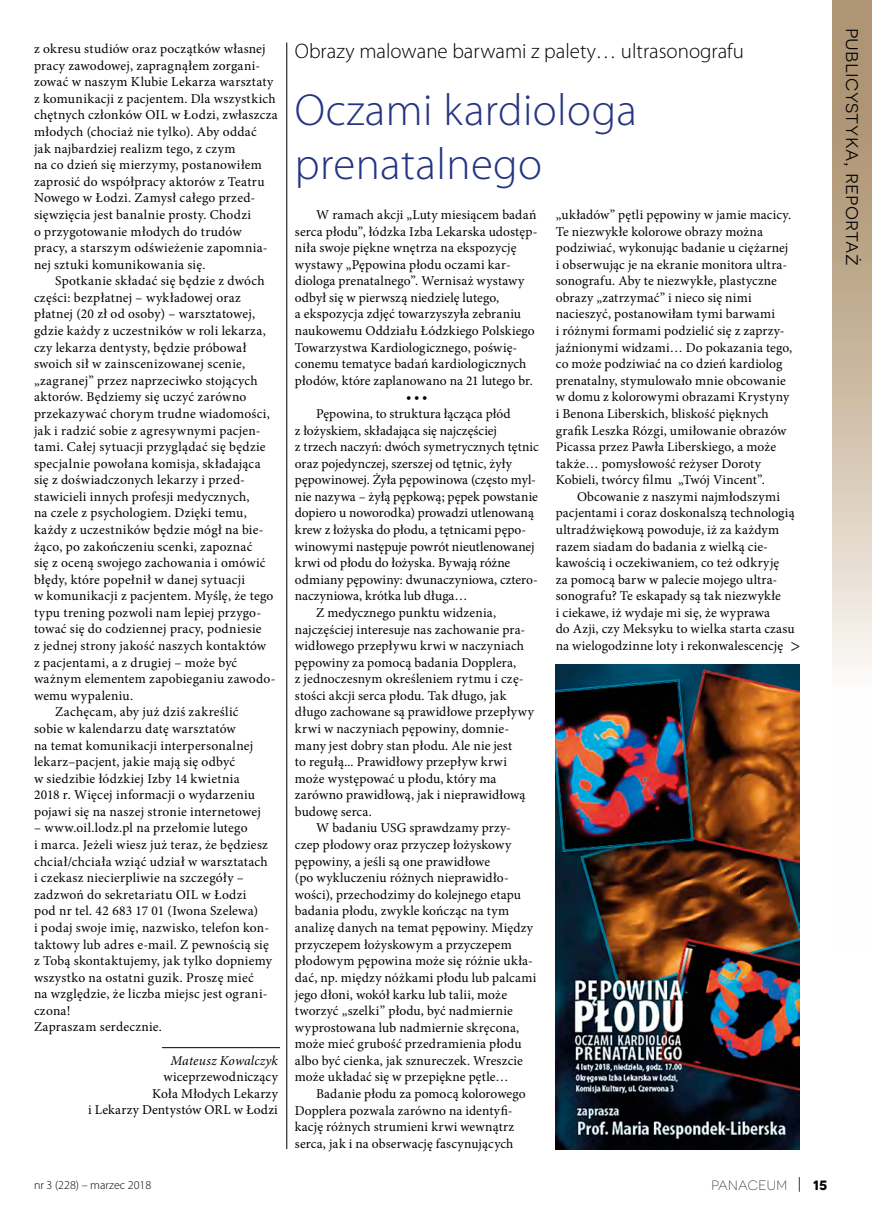
<style>
.page{position:relative;width:872px;height:1212px;background:#fff}
.page>*{position:absolute;margin:0;border:0;box-sizing:border-box;transform-origin:0 0}
.P_Tytuł_średni_30{font:300 45px/54px "Myriad Pro";letter-spacing:.01em;color:#263582}
.P_Nadtytuł{font:300 21px "Myriad Pro";color:#000}
.t1{font:21px "Novecentosanswide";letter-spacing:.015em;color:#000}
.t2{font:18px "Minion Pro";color:#000}
.P_Tekst{font:13.5px/16.6px "Minion Pro";letter-spacing:.015em;color:#000}
.P_Podpis_autora{font:italic 13.5px "Minion Pro";letter-spacing:.005em;color:#000}
.t3{font:300 13.5px "Novecentosanswide";letter-spacing:.025em;color:#2c2d2e}
.P_Kropki{font:700 13.5px "Minion Pro";color:#000}
.t4{font:700 13.5px "Novecentosanswide";color:#000}
.t5{font:300 12px "Myriad Pro";color:#000}
</style>
<div class="page">
<hr style="left:162px;top:1047px;width:118px;height:1px;background:#000">
<img style="left:556px;top:664px;width:243px;height:485px">
<hr style="left:286px;top:43px;width:1px;height:1106px;background:#000">
<svg style="left:799px;top:1177px;width:1px;height:15px"></svg>
<svg style="left:832px;top:0;width:40px;height:669px;background:#c9b8a0"></svg>
<p class="P_Tekst" style="left:34px;top:41px;width:245px">z okresu studiów oraz początków własnej pracy zawodowej, zapragnąłem zorgani&shy;zować w naszym Klubie Lekarza warsztaty z komunikacji z pacjentem. Dla wszystkich chętnych członków OIL w Łodzi, zwłaszcza młodych (chociaż nie tylko). Aby oddać<br>jak najbardziej realizm tego, z czym<br>na co dzień się mierzymy, postanowiłem zaprosić do współpracy aktorów z Teatru Nowego w Łodzi. Zamysł całego przed&shy;sięwzięcia jest banalnie prosty. Chodzi<br>o przygotowanie młodych do trudów pracy, a starszym odświeżenie zapomnia&shy;nej sztuki komunikowania się.</p>
<p class="P_Tekst" style="left:34px;top:273px;width:243px;text-indent:21px">Spotkanie składać się będzie z dwóch części: bezpłatnej – wykładowej oraz płatnej (20 zł od osoby) – warsztatowej, gdzie każdy z uczestników w roli lekarza, czy lekarza dentysty, będzie próbował swoich sił w zainscenizowanej scenie, „zagranej” przez naprzeciwko stojących aktorów. Będziemy się uczyć zarówno przekazywać chorym trudne wiadomości, jak i radzić sobie z agresywnymi pacjen&shy;tami. Całej sytuacji przyglądać się będzie specjalnie powołana komisja, składająca się z doświadczonych lekarzy i przed&shy;stawicieli innych profesji medycznych,<br>na czele z psychologiem. Dzięki temu, każdy z uczestników będzie mógł na bie&shy;żąco, po zakończeniu scenki, zapoznać<br>się z oceną swojego zachowania i omówić błędy, które popełnił w danej sytuacji<br>w komunikacji z pacjentem. Myślę, że tego typu trening pozwoli nam lepiej przygo&shy;tować się do codziennej pracy, podniesie<br>z jednej strony jakość naszych kontaktów<br>z pacjentami, a z drugiej – może być ważnym elementem zapobieganiu zawodo&shy;wemu wypaleniu.</p>
<p class="P_Tekst" style="left:34px;top:704px;width:228px;text-indent:21px">Zachęcam, aby już dziś zakreślić sobie w kalendarzu datę warsztatów<br>na temat komunikacji interpersonalnej lekarz–pacjent, jakie mają się odbyć<br>w siedzibie łódzkiej Izby 14 kwietnia 2018 r. Więcej informacji o wydarzeniu pojawi się na naszej stronie internetowej</p>
<p class="P_Tekst" style="left:34px;top:820px;width:239px">– www.oil.lodz.pl na przełomie lutego<br>i marca. Jeżeli wiesz już teraz, że będziesz chciał/chciała wziąć udział w warsztatach i czekasz niecierpliwie na szczegóły – zadzwoń do sekretariatu OIL w Łodzi<br>pod nr tel. 42 683 17 01 (Iwona Szelewa)<br>i podaj swoje imię, nazwisko, telefon kon&shy;taktowy lub adres e-mail. Z pewnością się z Tobą skontaktujemy, jak tylko dopniemy wszystko na ostatni guzik. Proszę mieć<br>na względzie, że liczba miejsc jest ograni&shy;czona!<br>Zapraszam serdecznie.</p>
<p class="P_Podpis_autora" style="left:170px;top:1051px;width:109px">Mateusz Kowalczyk</p>
<p class="P_Tekst" style="left:163px;top:1068px;width:116px">wiceprzewodniczący</p>
<p class="P_Tekst" style="left:88px;top:1085px;width:191px;text-align:right">Koła Młodych Lekarzy<br>i Lekarzy Dentystów ORL w Łodzi</p>
<p class="P_Nadtytuł" style="left:295px;top:39px;width:450px">Obrazy malowane barwami z palety… ultrasonografu</p>
<p class="P_Tytuł_średni_30" style="left:295px;top:83px;width:344px">Oczami kardiologa prenatalnego</p>
<p class="P_Tekst" style="left:295px;top:206px;width:244px;text-indent:21px">W ramach akcji „Luty miesiącem badań serca płodu”, łódzka Izba Lekarska udostęp&shy;niła swoje piękne wnętrza na ekspozycję wystawy „Pępowina płodu oczami kar&shy;diologa prenatalnego”. Wernisaż wystawy odbył się w pierwszą niedzielę lutego,<br>a ekspozycja zdjęć towarzyszyła zebraniu naukowemu Oddziału Łódzkiego Polskiego Towarzystwa Kardiologicznego, poświę&shy;conemu tematyce badań kardiologicznych płodów, które zaplanowano na 21 lutego br.</p>
<p class="P_Kropki" style="left:406px;top:388px;width:23px">•••</p>
<p class="P_Tekst" style="left:295px;top:405px;width:245px;text-indent:21px">Pępowina, to struktura łącząca płód<br>z łożyskiem, składająca się najczęściej<br>z trzech naczyń: dwóch symetrycznych tętnic oraz pojedynczej, szerszej od tętnic, żyły pępowinowej. Żyła pępowinowa (często myl&shy;nie nazywa – żyłą pępkową; pępek powstanie dopiero u noworodka) prowadzi utlenowaną krew z łożyska do płodu, a tętnicami pępo&shy;winowymi następuje powrót nieutlenowanej krwi od płodu do łożyska. Bywają różne odmiany pępowiny: dwunaczyniowa, cztero&shy;naczyniowa, krótka lub długa…</p>
<p class="P_Tekst" style="left:295px;top:604px;width:240px;text-indent:21px">Z medycznego punktu widzenia, najczęściej interesuje nas zachowanie pra&shy;widłowego przepływu krwi w naczyniach pępowiny za pomocą badania Dopplera,<br>z jednoczesnym określeniem rytmu i czę&shy;stości akcji serca płodu. Tak długo, jak długo zachowane są prawidłowe przepływy krwi w naczyniach pępowiny, domnie&shy;many jest dobry stan płodu. Ale nie jest<br>to regułą... Prawidłowy przepływ krwi może występować u płodu, który ma zarówno prawidłową, jak i nieprawidłową budowę serca.</p>
<p class="P_Tekst" style="left:295px;top:820px;width:243px;text-indent:21px">W badaniu USG sprawdzamy przy&shy;czep płodowy oraz przyczep łożyskowy pępowiny, a jeśli są one prawidłowe<br>(po wykluczeniu różnych nieprawidło&shy;wości), przechodzimy do kolejnego etapu badania płodu, zwykle kończąc na tym analizę danych na temat pępowiny. Między przyczepem łożyskowym a przyczepem płodowym pępowina może się różnie ukła&shy;dać, np. między nóżkami płodu lub palcami jego dłoni, wokół karku lub talii, może tworzyć „szelki” płodu, być nadmiernie wyprostowana lub nadmiernie skręcona, może mieć grubość przedramienia płodu albo być cienka, jak sznureczek. Wreszcie może układać się w przepiękne pętle…</p>
<p class="P_Tekst" style="left:295px;top:1085px;width:232px;text-indent:21px">Badanie płodu za pomocą kolorowego Dopplera pozwala zarówno na identyfi&shy;kację różnych strumieni krwi wewnątrz serca, jak i na obserwację fascynujących</p>
<p class="P_Tekst" style="left:556px;top:206px;width:238px">„układów” pętli pępowiny w jamie macicy.<br>Te niezwykłe kolorowe obrazy można podziwiać, wykonując badanie u ciężarnej i obserwując je na ekranie monitora ultra&shy;sonografu. Aby te niezwykłe, plastyczne obrazy „zatrzymać” i nieco się nimi nacieszyć, postanowiłam tymi barwami<br>i różnymi formami podzielić się z zaprzy&shy;jaźnionymi widzami… Do pokazania tego, co może podziwiać na co dzień kardiolog prenatalny, stymulowało mnie obcowanie w domu z kolorowymi obrazami Krystyny i Benona Liberskich, bliskość pięknych grafik Leszka Rózgi, umiłowanie obrazów Picassa przez Pawła Liberskiego, a może także… pomysłowość reżyser Doroty Kobieli, twórcy filmu „Twój Vincent”.</p>
<p class="P_Tekst" style="left:556px;top:488px;width:240px;text-indent:21px">Obcowanie z naszymi najmłodszymi pacjentami i coraz doskonalszą technologią ultradźwiękową powoduje, iż za każdym razem siadam do badania z wielką cie&shy;kawością i oczekiwaniem, co też odkryję<br>za pomocą barw w palecie mojego ultra&shy;sonografu? Te eskapady są tak niezwykłe<br>i ciekawe, iż wydaje mi się, że wyprawa<br>do Azji, czy Meksyku to wielka starta czasu na wielogodzinne loty i rekonwalescencję</p>
<p class="t2" style="left:790px;top:634px;width:11px">&gt;</p>
<p class="t5" style="left:34px;top:1178px;width:119px">nr 3 (228) – marzec 2018</p>
<p class="t3" style="left:711px;top:1177px;width:77px">PANACEUM</p>
<p class="t4" style="left:812px;top:1177px;width:16px">15</p>
<h2 class="t1" style="left:865px;top:28px;width:239px;rotate:90deg">publicystyka, reportaż</h2>
</div>
